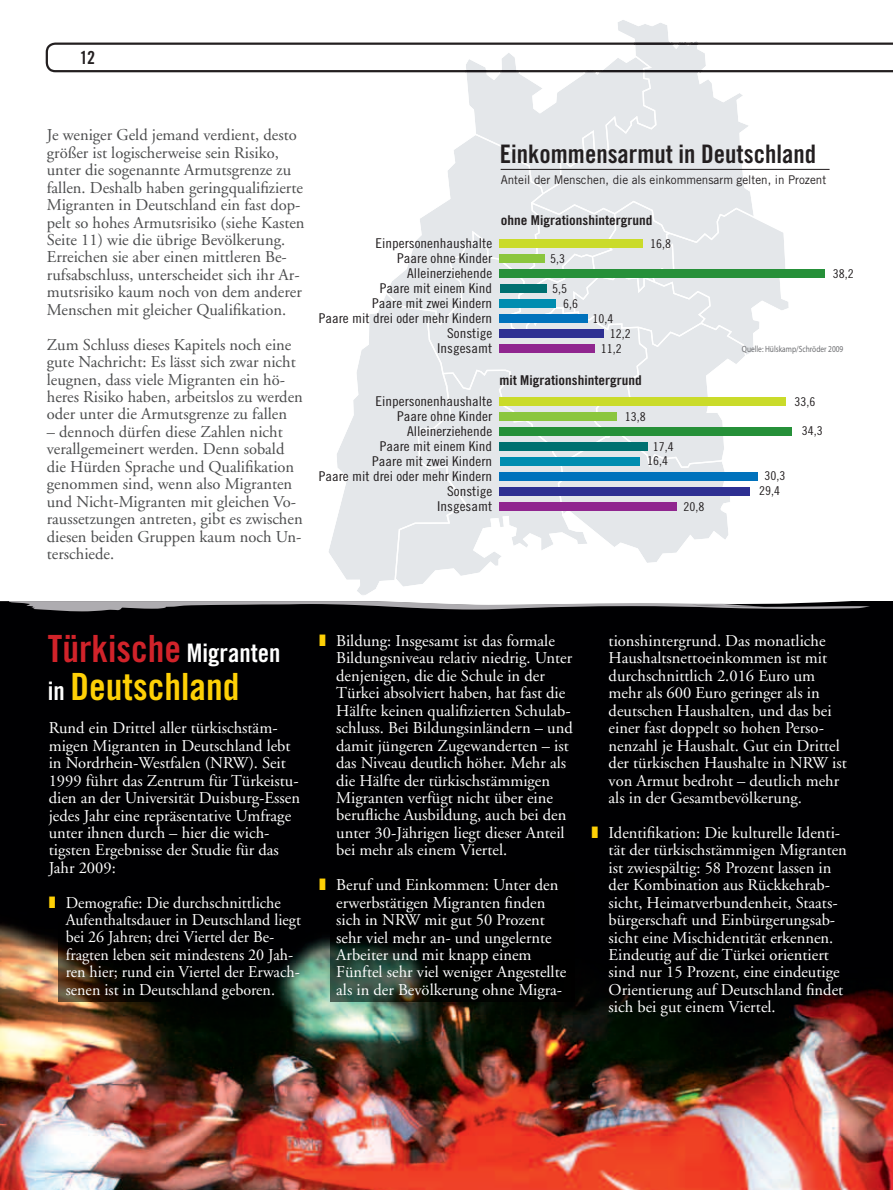
<style>
.page{position:relative;width:893px;height:1190px;background:#fff}
.page>*{position:absolute;margin:0;border:0;box-sizing:border-box;transform-origin:0 0}
.t1{font:25.5px/37.5px "Trade Gothic Bold Cond Twenty";color:#fff}
.t2{font:25.5px "Trade Gothic Bold Cond Twenty";color:#231f20}
.t3{font:18px "Trade Gothic Bold Cond Twenty";color:#231f20}
.t4{font:16.5px/17.4px "Adobe Garamond";color:#fff}
.t5{font:16.5px/17.4px "Adobe Garamond";color:#4b4c4d}
.t6{font:13.5px/15px "Trade Gothic Cond Eighteen";color:#231f20;text-align:right;scale:1.11 1}
.t7{font:13.5px "Trade Gothic Bold Cond Twenty";color:#231f20;scale:1.11 1}
.t8{font:12.15px/14.7px "Trade Gothic Cond Eighteen";color:#231f20;text-align:center;scale:1.11 1}
.t9{font:12px "Trade Gothic";color:#231f20}
.t10{font:9px "Interstate";color:#6c6d70;scale:.82 1}
.s1{font-size:37.5px;color:#d1232a}
.s2{font-size:37.5px;color:#fed006}
.s3{color:#fed006}
</style>
<div class="page">
<img style="left:0;top:601px;width:892px;height:589px">
<img style="left:9px;top:605px;width:860px;height:6px">
<svg style="left:9px;top:20px;width:883px;height:585px"></svg>
<img style="left:330px;top:873px;width:244px;height:129px">
<img style="left:58px;top:923px;width:103px;height:79px">
<p class="t3" style="left:80px;top:47px;width:17px">12</p>
<p class="t5" style="left:47px;top:127px;width:259px">Je weniger Geld jemand verdient, desto größer ist logischerweise sein Risiko, unter die sogenannte Armutsgrenze zu fallen. Deshalb haben geringqualifizierte Migranten in Deutschland ein fast dop&shy;pelt so hohes Armutsrisiko (siehe Kasten Seite 11) wie die übrige Bevölkerung.<br>Erreichen sie aber einen mittleren Be&shy;rufsabschluss, unterscheidet sich ihr Ar&shy;mutsrisiko kaum noch von dem anderer Menschen mit gleicher Qualifikation.</p>
<p class="t5" style="left:47px;top:336px;width:257px">Zum Schluss dieses Kapitels noch eine gute Nachricht: Es lässt sich zwar nicht leugnen, dass viele Migranten ein hö&shy;heres Risiko haben, arbeitslos zu werden oder unter die Armutsgrenze zu fallen</p>
<p class="t5" style="left:47px;top:423px;width:257px">– dennoch dürfen diese Zahlen nicht verallgemeinert werden. Denn sobald die Hürden Sprache und Qualifikation genommen sind, wenn also Migranten und Nicht-Migranten mit gleichen Vo&shy;raussetzungen antreten, gibt es zwischen diesen beiden Gruppen kaum noch Un&shy;terschiede.</p>
<h1 class="t2" style="left:499px;top:138px;width:317px">Einkommensarmut in Deutschland</h1>
<p class="t9" style="left:500px;top:172px;width:327px">Anteil der Menschen, die als einkommensarm gelten, in Prozent</p>
<p class="t6" style="left:318px;top:235px;width:158px">Einpersonenhaushalte<br>Paare ohne Kinder<br>Alleinerziehende<br>Paare mit einem Kind<br>Paare mit zwei Kindern<br>Paare mit drei oder mehr Kindern<br>Sonstige<br>Insgesamt</p>
<p class="t7" style="left:500px;top:212px;width:138px">ohne Migrationshintergrund</p>
<p class="t8" style="left:550px;top:251px;width:15px">5,3</p>
<p class="t8" style="left:563px;top:281px;width:15px;text-align:left;text-indent:-11px">5,5<br>6,6</p>
<p class="t8" style="left:592px;top:311px;width:20px">10,4</p>
<p class="t8" style="left:609px;top:326px;width:20px">12,2</p>
<p class="t8" style="left:600px;top:341px;width:20px">11,2</p>
<p class="t8" style="left:649px;top:236px;width:20px">16,8</p>
<p class="t6" style="left:318px;top:393px;width:158px">Einpersonenhaushalte<br>Paare ohne Kinder<br>Alleinerziehende<br>Paare mit einem Kind<br>Paare mit zwei Kindern<br>Paare mit drei oder mehr Kindern<br>Sonstige<br>Insgesamt</p>
<p class="t7" style="left:499px;top:372px;width:130px">mit Migrationshintergrund</p>
<p class="t8" style="left:624px;top:409px;width:20px">13,8</p>
<p class="t8" style="left:646px;top:439px;width:26px">17,4<br>16,4</p>
<p class="t8" style="left:683px;top:499px;width:20px">20,8</p>
<p class="t8" style="left:832px;top:266px;width:20px">38,2</p>
<p class="t10" style="left:741px;top:344px;width:125px">Quelle: Hülskamp/Schröder 2009</p>
<p class="t8" style="left:794px;top:394px;width:20px">33,6</p>
<p class="t8" style="left:758px;top:467px;width:25px;line-height:15.8px">30,3<br>29,4</p>
<p class="t8" style="left:801px;top:424px;width:20px">34,3</p>
<h1 class="t1" style="left:48px;top:634px;width:234px"><span class="s1">Türkische</span> Migranten in <span class="s2">Deutschland</span></h1>
<p class="t4" style="left:336px;top:632px;width:238px;text-indent:-17px"><span class="s3">❚</span> Bildung: Insgesamt ist das formale Bildungsniveau relativ niedrig. Unter denjenigen, die die Schule in der Türkei absolviert haben, hat fast die Hälfte keinen qualifizierten Schulab&shy;schluss. Bei Bildungsinländern – und damit jüngeren Zugewanderten – ist das Niveau deutlich höher. Mehr als die Hälfte der türkischstämmigen Migranten verfügt nicht über eine berufliche Ausbildung, auch bei den unter 30-Jährigen liegt dieser Anteil bei mehr als einem Viertel.</p>
<p class="t4" style="left:336px;top:877px;width:231px;text-indent:-17px"><span class="s3">❚</span> Beruf und Einkommen: Unter den erwerbstätigen Migranten finden sich in NRW mit gut 50 Prozent sehr viel mehr an- und ungelernte<br>Arbeiter und mit knapp einem<br>Fünftel sehr viel weniger Angestellte als in der Bevölkerung ohne Migra-</p>
<p class="t4" style="left:49px;top:720px;width:253px">Rund ein Drittel aller türkischstäm&shy;migen Migranten in Deutschland lebt in Nordrhein-Westfalen (NRW). Seit 1999 führt das Zentrum für Türkeistu&shy;dien an der Universität Duisburg-Essen jedes Jahr eine repräsentative Umfrage unter ihnen durch – hier die wich&shy;tigsten Ergebnisse der Studie für das Jahr 2009:</p>
<p class="t4" style="left:66px;top:894px;width:236px;text-indent:-17px"><span class="s3">❚</span> Demografie: Die durchschnittliche Aufenthaltsdauer in Deutschland liegt bei 26 Jahren; drei Viertel der Be&shy;fragten leben seit mindestens 20 Jah&shy;ren hier; rund ein Viertel der Erwach&shy;senen ist in Deutschland geboren.</p>
<p class="t4" style="left:608px;top:632px;width:239px">tionshintergrund. Das monatliche Haushaltsnettoeinkommen ist mit durchschnittlich 2.016 Euro um mehr als 600 Euro geringer als in deutschen Haushalten, und das bei einer fast doppelt so hohen Perso&shy;nenzahl je Haushalt. Gut ein Drittel der türkischen Haushalte in NRW ist von Armut bedroht – deutlich mehr als in der Gesamtbevölkerung.</p>
<p class="t4" style="left:608px;top:824px;width:240px;text-indent:-17px"><span class="s3">❚</span> Identifikation: Die kulturelle Identi&shy;tät der türkischstämmigen Migranten ist zwiespältig: 58 Prozent lassen in der Kombination aus Rückkehrab&shy;sicht, Heimatverbundenheit, Staats&shy;bürgerschaft und Einbürgerungsab&shy;sicht eine Mischidentität erkennen.<br>Eindeutig auf die Türkei orientiert sind nur 15 Prozent, eine eindeutige Orientierung auf Deutschland findet sich bei gut einem Viertel.</p>
</div>
